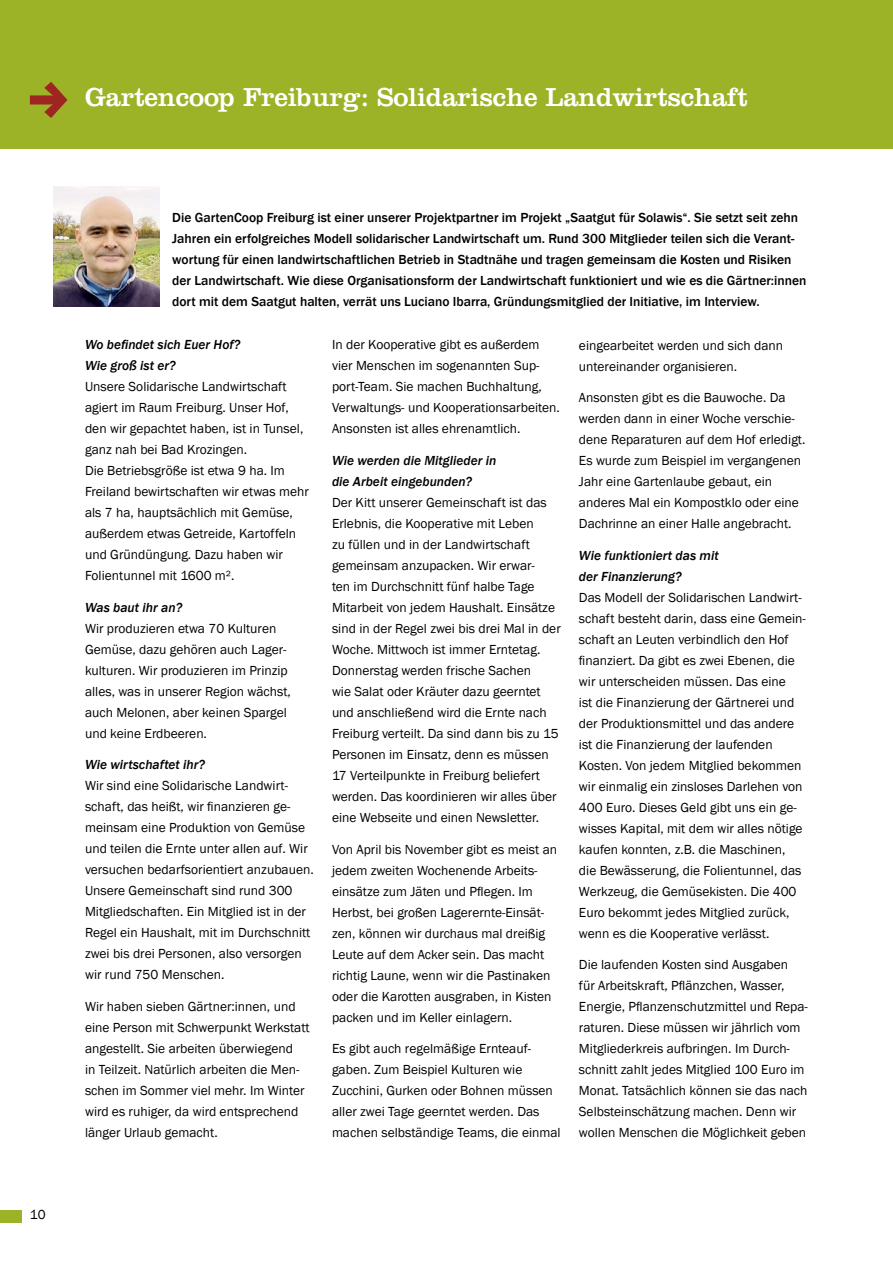
<style>
.page{position:relative;width:893px;height:1263px;background:#fff}
.page>*{position:absolute;margin:0;border:0;box-sizing:border-box;transform-origin:0 0}
.t1{font:27px "Clarendon";letter-spacing:-.005em;color:#fff}
.t2{font:13.5px/21px "Franklin Gothic";color:#000}
.t3{font:500 13.5px/21px "Franklin Gothic";color:#000}
.t4{font:italic 500 13.5px/21px "Franklin Gothic";color:#000}
</style>
<div class="page">
<div style="left:0;top:0;width:893px;height:149px;background:#9cb227"></div>
<div style="left:0;top:1210px;width:21px;height:12px;background:#9cb227"></div>
<img style="left:54px;top:187px;width:105px;height:119px">
<h1 class="t1" style="left:85px;top:82px;width:664px">Gartencoop Freiburg: Solidarische Landwirtschaft</h1>
<p class="t2" style="left:30px;top:1204px;width:18px">10</p>
<p class="t3" style="left:172px;top:207px;width:636px">Die GartenCoop Freiburg ist einer unserer Projektpartner im Projekt „Saatgut für Solawis“. Sie setzt seit zehn Jahren ein erfolgreiches Modell solidarischer Landwirtschaft um. Rund 300 Mitglieder teilen sich die Verant&shy;wortung für einen landwirtschaftlichen Betrieb in Stadtnähe und tragen gemeinsam die Kosten und Risiken der Landwirtschaft. Wie diese Organisationsform der Landwirtschaft funktioniert und wie es die Gärtner:innen dort mit dem Saatgut halten, verrät uns Luciano Ibarra, Gründungsmitglied der Initiative, im Interview.</p>
<p class="t4" style="left:85px;top:334px;width:157px">Wo befindet sich Euer Hof?<br>Wie groß ist er?</p>
<p class="t2" style="left:85px;top:377px;width:225px">Unsere Solidarische Landwirtschaft agiert im Raum Freiburg. Unser Hof, den wir gepachtet haben, ist in Tunsel, ganz nah bei Bad Krozingen.<br>Die Betriebsgröße ist etwa 9 ha. Im Freiland bewirtschaften wir etwas mehr als 7 ha, hauptsächlich mit Gemüse, außerdem etwas Getreide, Kartoffeln und Gründüngung. Dazu haben wir Folientunnel mit 1600 m².</p>
<p class="t4" style="left:85px;top:597px;width:99px">Was baut ihr an?</p>
<p class="t2" style="left:85px;top:618px;width:207px">Wir produzieren etwa 70 Kulturen<br>Gemüse, dazu gehören auch Lager&shy;kulturen. Wir produzieren im Prinzip alles, was in unserer Region wächst, auch Melonen, aber keinen Spargel und keine Erdbeeren.</p>
<p class="t4" style="left:85px;top:754px;width:122px">Wie wirtschaftet ihr?</p>
<p class="t2" style="left:85px;top:776px;width:230px">Wir sind eine Solidarische Landwirt&shy;schaft, das heißt, wir finanzieren ge&shy;meinsam eine Produktion von Gemüse und teilen die Ernte unter allen auf. Wir versuchen bedarfsorientiert anzubauen.<br>Unsere Gemeinschaft sind rund 300<br>Mitgliedschaften. Ein Mitglied ist in der Regel ein Haushalt, mit im Durchschnitt zwei bis drei Personen, also versorgen wir rund 750 Menschen.</p>
<p class="t2" style="left:85px;top:996px;width:226px">Wir haben sieben Gärtner:innen, und eine Person mit Schwerpunkt Werkstatt angestellt. Sie arbeiten überwiegend<br>in Teilzeit. Natürlich arbeiten die Men&shy;schen im Sommer viel mehr. Im Winter wird es ruhiger, da wird entsprechend länger Urlaub gemacht.</p>
<p class="t2" style="left:332px;top:335px;width:229px">In der Kooperative gibt es außerdem vier Menschen im sogenannten Sup&shy;port-Team. Sie machen Buchhaltung, Verwaltungs- und Kooperationsarbeiten.<br>Ansonsten ist alles ehrenamtlich.</p>
<p class="t4" style="left:332px;top:450px;width:166px">Wie werden die Mitglieder in die Arbeit eingebunden?</p>
<p class="t2" style="left:332px;top:492px;width:230px">Der Kitt unserer Gemeinschaft ist das Erlebnis, die Kooperative mit Leben<br>zu füllen und in der Landwirtschaft gemeinsam anzupacken. Wir erwar-<br>ten im Durchschnitt fünf halbe Tage Mitarbeit von jedem Haushalt. Einsätze sind in der Regel zwei bis drei Mal in der Woche. Mittwoch ist immer Erntetag.<br>Donnerstag werden frische Sachen<br>wie Salat oder Kräuter dazu geerntet und anschließend wird die Ernte nach Freiburg verteilt. Da sind dann bis zu 15<br>Personen im Einsatz, denn es müssen 17 Verteilpunkte in Freiburg beliefert werden. Das koordinieren wir alles über eine Webseite und einen Newsletter.</p>
<p class="t2" style="left:332px;top:839px;width:227px">Von April bis November gibt es meist an jedem zweiten Wochenende Arbeits&shy;einsätze zum Jäten und Pflegen. Im Herbst, bei großen Lagerernte-Einsät&shy;zen, können wir durchaus mal dreißig Leute auf dem Acker sein. Das macht richtig Laune, wenn wir die Pastinaken oder die Karotten ausgraben, in Kisten packen und im Keller einlagern.</p>
<p class="t2" style="left:332px;top:1038px;width:230px">Es gibt auch regelmäßige Ernteauf&shy;gaben. Zum Beispiel Kulturen wie Zucchini, Gurken oder Bohnen müssen aller zwei Tage geerntet werden. Das machen selbständige Teams, die einmal</p>
<p class="t2" style="left:579px;top:335px;width:206px">eingearbeitet werden und sich dann untereinander organisieren.</p>
<p class="t2" style="left:579px;top:387px;width:228px">Ansonsten gibt es die Bauwoche. Da werden dann in einer Woche verschie&shy;dene Reparaturen auf dem Hof erledigt.<br>Es wurde zum Beispiel im vergangenen Jahr eine Gartenlaube gebaut, ein anderes Mal ein Kompostklo oder eine Dachrinne an einer Halle angebracht.</p>
<p class="t4" style="left:579px;top:545px;width:141px">Wie funktioniert das mit der Finanzierung?</p>
<p class="t2" style="left:579px;top:587px;width:228px">Das Modell der Solidarischen Landwirt&shy;schaft besteht darin, dass eine Gemein&shy;schaft an Leuten verbindlich den Hof finanziert. Da gibt es zwei Ebenen, die wir unterscheiden müssen. Das eine<br>ist die Finanzierung der Gärtnerei und der Produktionsmittel und das andere ist die Finanzierung der laufenden Kosten. Von jedem Mitglied bekommen wir einmalig ein zinsloses Darlehen von 400 Euro. Dieses Geld gibt uns ein ge&shy;wisses Kapital, mit dem wir alles nötige kaufen konnten, z.B. die Maschinen, die Bewässerung, die Folientunnel, das Werkzeug, die Gemüsekisten. Die 400<br>Euro bekommt jedes Mitglied zurück, wenn es die Kooperative verlässt.</p>
<p class="t2" style="left:579px;top:955px;width:230px">Die laufenden Kosten sind Ausgaben<br>für Arbeitskraft, Pflänzchen, Wasser, Energie, Pflanzenschutzmittel und Repa&shy;raturen. Diese müssen wir jährlich vom Mitgliederkreis aufbringen. Im Durch&shy;schnitt zahlt jedes Mitglied 100 Euro im Monat. Tatsächlich können sie das nach Selbsteinschätzung machen. Denn wir wollen Menschen die Möglichkeit geben</p>
</div>
